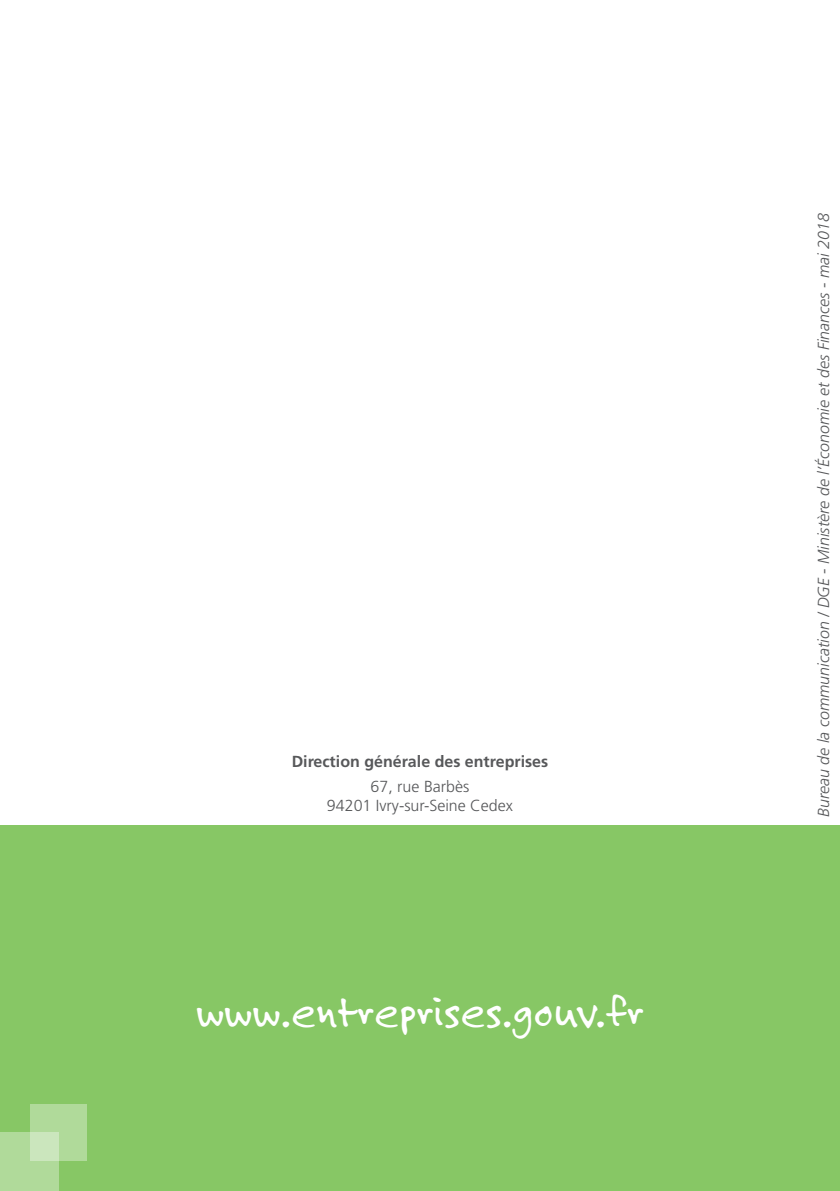
<style>
.page{position:relative;width:840px;height:1191px;background:#fff}
.page>*{position:absolute;margin:0;border:0;box-sizing:border-box;transform-origin:0 0}
.t1{font:48px "Felt Tip Roman";color:#fff}
.t2{font:italic 300 16px "Frutiger LT Std";color:#57585a}
.t3{font:300 16px "Frutiger LT Std";color:#57585a}
.t4{font:700 16px "Frutiger LT Std";color:#57585a}
</style>
<div class="page">
<div style="left:0;top:825px;width:839px;height:366px;background:#87c765"></div>
<div style="left:0;top:1132px;width:58px;height:59px;background:#b0da9a"></div>
<svg style="left:30px;top:1104px;width:56px;height:57px;background:#b7dda3"></svg>
<p class="t4" style="left:291px;top:752px;width:258px">Direction générale des entreprises</p>
<p class="t3" style="left:370px;top:777px;width:100px">67, rue Barbès</p>
<p class="t3" style="left:327px;top:796px;width:187px">94201 Ivry-sur-Seine Cedex</p>
<p class="t1" style="left:196px;top:980px;width:449px">www.entreprises.gouv.fr</p>
<p class="t2" style="left:814px;top:817px;width:605px;rotate:-90deg">Bureau de la communication / DGE - Ministère de l’Économie et des Finances - mai 2018</p>
</div>
